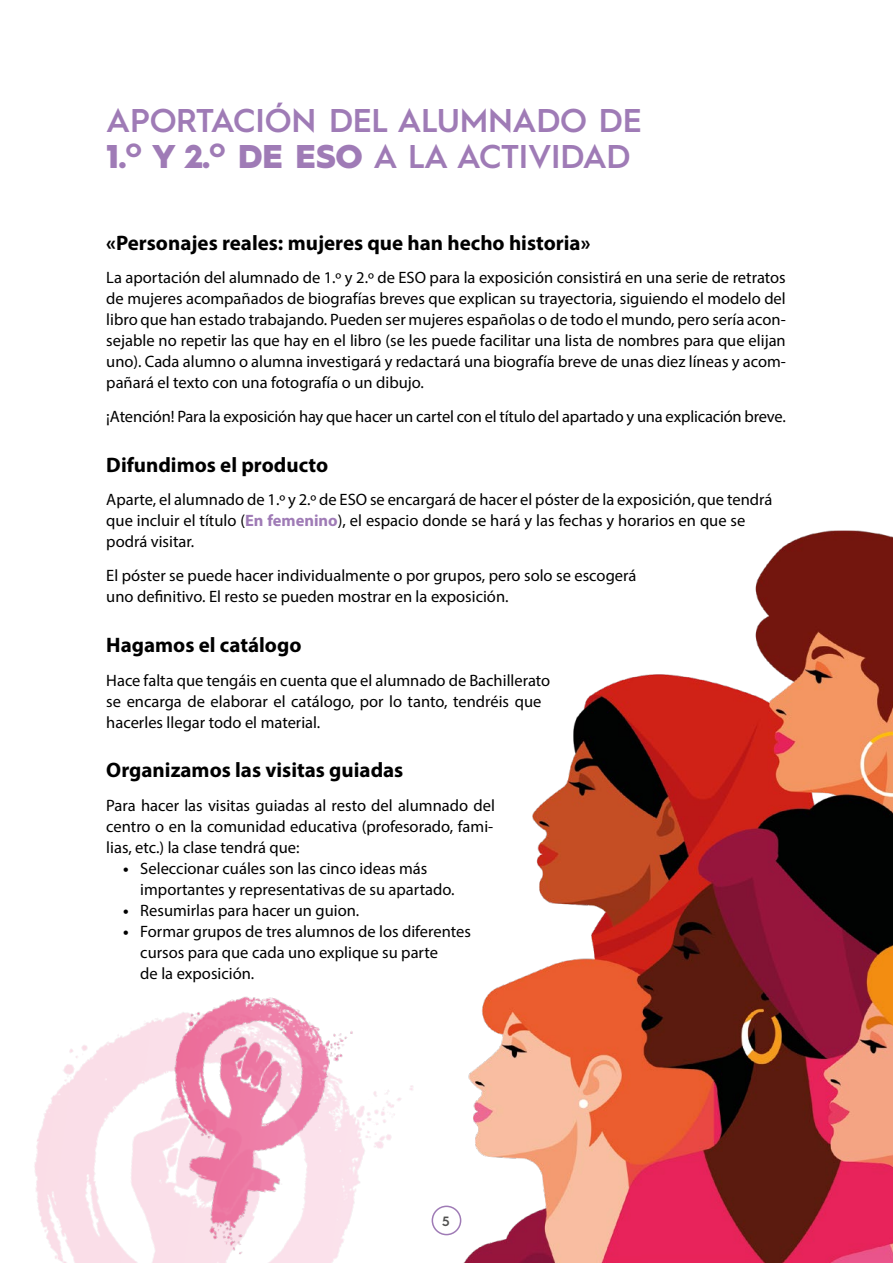
<style>
.page{position:relative;width:893px;height:1263px;background:#fff}
.page>*{position:absolute;margin:0;border:0;box-sizing:border-box;transform-origin:0 0}
.Títol_1{font:600 33px/36px "Hurme Geometric Sans 1";letter-spacing:-.01em;color:#9f7bb6}
.Títol_2{font:700 21px "Myriad Pro";color:#000}
.Text{font:16.5px/21px "Myriad Pro";color:#000}
.t1{font:600 13.5px "Hurme Geometric Sans 1";color:#50504f}
.s1{font-weight:900}
.s2{font-weight:700;color:#9f7bb6}
.s3{font-weight:700}
</style>
<div class="page">
<img style="left:34px;top:1045px;width:69px;height:218px">
<img style="left:375px;top:530px;width:518px;height:733px">
<img style="left:103px;top:996px;width:272px;height:267px">
<div style="left:432px;top:1206px;width:29px;height:28px;background:#fff;border-radius:50%"></div>
<div style="left:432px;top:1205px;width:29px;height:30px;border:2px solid #9f7bb6;border-radius:50%"></div>
<p class="Títol_1" style="left:106px;top:100px;width:537px">APORTACIÓN DEL ALUMNADO DE<br><span class="s1">1.</span><sup>O</sup> <span class="s1">Y 2.</span><sup>O</sup> <span class="s1">DE ESO</span> A LA ACTIVIDAD</p>
<p class="Títol_2" style="left:106px;top:229px;width:486px">«Personajes reales: mujeres que han hecho historia»</p>
<p class="Text" style="left:106px;top:267px;width:681px;text-align:justify">La aportación del alumnado de 1.º y 2.º de ESO para la exposición consistirá en una serie de retratos de mujeres acompañados de biografías breves que explican su trayectoria, siguiendo el modelo del libro que han estado trabajando. Pueden ser mujeres españolas o de todo el mundo, pero sería acon&shy;sejable no repetir las que hay en el libro (se les puede facilitar una lista de nombres para que elijan uno). Cada alumno o alumna investigará y redactará una biografía breve de unas diez líneas y acom&shy;pañará el texto con una fotografía o un dibujo.</p>
<p class="Text" style="left:106px;top:406px;width:681px">¡Atención! Para la exposición hay que hacer un cartel con el título del apartado y una explicación breve.</p>
<p class="Títol_2" style="left:106px;top:451px;width:223px">Difundimos el producto</p>
<p class="Text" style="left:106px;top:489px;width:668px">Aparte, el alumnado de 1.º y 2.º de ESO se encargará de hacer el póster de la exposición, que tendrá que incluir el título (<span class="s2">En femenino</span>), el espacio donde se hará y las fechas y horarios en que se podrá visitar.</p>
<p class="Text" style="left:106px;top:565px;width:532px">El póster se puede hacer individualmente o por grupos, pero solo se escogerá uno definitivo. El resto se pueden mostrar en la exposición.</p>
<p class="Títol_2" style="left:106px;top:631px;width:197px">Hagamos el catálogo</p>
<p class="Text" style="left:106px;top:669px;width:446px">Hace falta que tengáis en cuenta que el alumnado de Bachillerato se encarga de elaborar el catálogo, por lo tanto, tendréis que hacerles llegar todo el material.</p>
<p class="Títol_2" style="left:106px;top:756px;width:299px">Organizamos las visitas guiadas</p>
<p class="Text" style="left:106px;top:794px;width:390px;text-align:justify">Para hacer las visitas guiadas al resto del alumnado del centro o en la comunidad educativa (profesorado, fami&shy;lias, etc.) la clase tendrá que:</p>
<p class="Text" style="left:140px;top:857px;width:316px;text-indent:-17px"><span class="s3">•</span> Seleccionar cuáles son las cinco ideas más importantes y representativas de su apartado.</p>
<p class="Text" style="left:123px;top:899px;width:238px"><span class="s3">•</span> Resumirlas para hacer un guion.</p>
<p class="Text" style="left:140px;top:920px;width:332px;text-indent:-17px"><span class="s3">•</span> Formar grupos de tres alumnos de los diferentes cursos para que cada uno explique su parte<br>de la exposición.</p>
<p class="t1" style="left:442px;top:1211px;width:9px">5</p>
</div>
